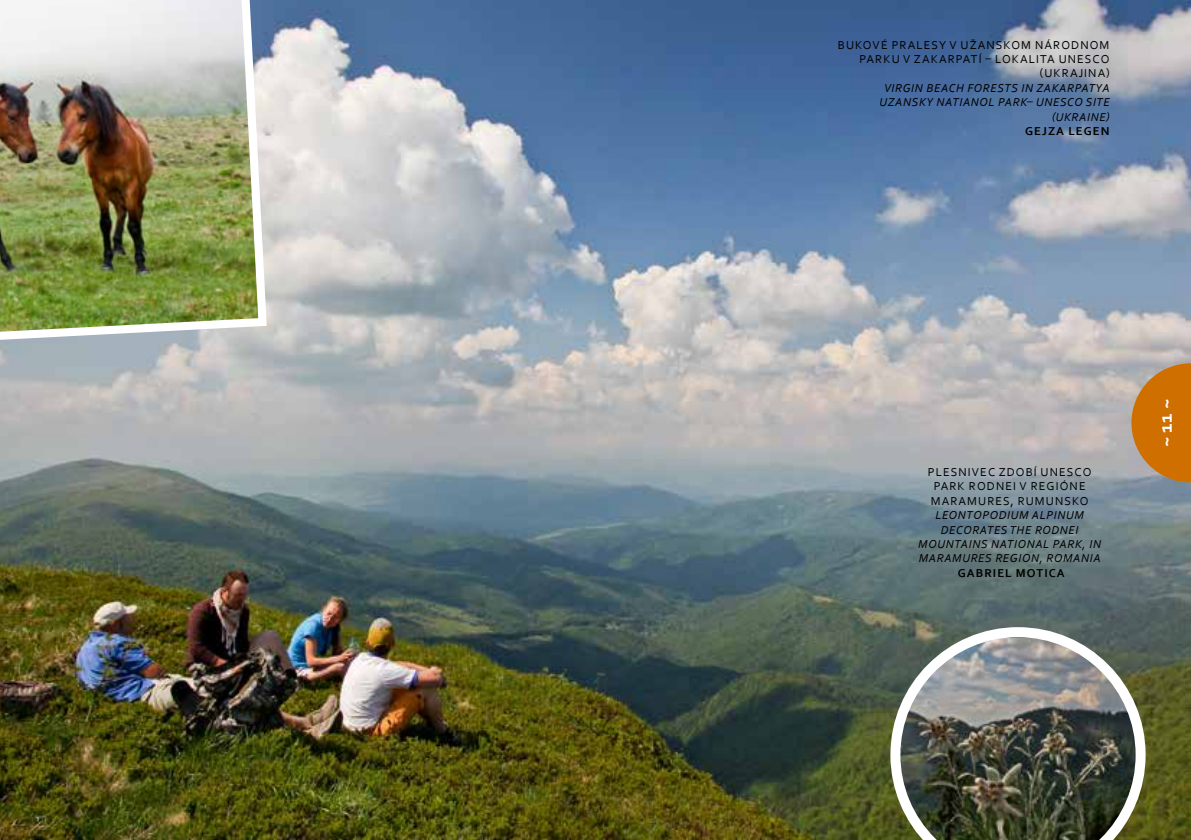
<style>
.page{position:relative;width:1191px;height:840px;background:#fff}
.page>*{position:absolute;margin:0;border:0;box-sizing:border-box;transform-origin:0 0}
.t1{font:700 20px "Corbel";color:#fff}
.t2{font:italic 12px/14.4px "Corbel";letter-spacing:.05em;color:#000;text-align:center}
.t3{font:12px/14.4px "Corbel";letter-spacing:.09em;color:#000}
.t4{font:700 12px "Corbel";letter-spacing:.09em;color:#000}
</style>
<div class="page">
<img style="left:0;top:0;width:1191px;height:839px">
<svg style="left:1131px;top:363px;width:60px;height:119px"></svg>
<img style="left:0;top:0;width:271px;height:358px">
<img style="left:890px;top:626px;width:255px;height:213px">
<p class="t3" style="left:838px;top:37px;width:273px;text-align:right">BUKOVÉ PRALESY V UŽANSKOM NÁRODNOM<br>PARKU V ZAKARPATÍ – LOKALITA UNESCO (UKRAJINA)</p>
<p class="t2" style="left:879px;top:80px;width:232px;text-align:right">VIRGIN BEACH FORESTS IN ZAKARPATYA<br>UZANSKY NATIANOL PARK– UNESCO SITE (UKRAINE)</p>
<p class="t4" style="left:1025px;top:124px;width:86px">GEJZA LEGEN</p>
<p class="t3" style="left:928px;top:464px;width:165px">PLESNIVEC ZDOBÍ UNESCO<br>PARK RODNEI V REGIÓNE<br>MARAMURES, RUMUNSKO</p>
<p class="t2" style="left:918px;top:507px;width:184px">LEONTOPODIUM ALPINUM<br>DECORATES THE RODNEI<br>MOUNTAINS NATIONAL PARK, IN<br>MARAMURES REGION, ROMANIA</p>
<p class="t4" style="left:957px;top:565px;width:108px">GABRIEL MOTICA</p>
<h1 class="t1" style="left:1152px;top:447px;width:51px;rotate:-90deg">~ 11 ~</h1>
</div>
